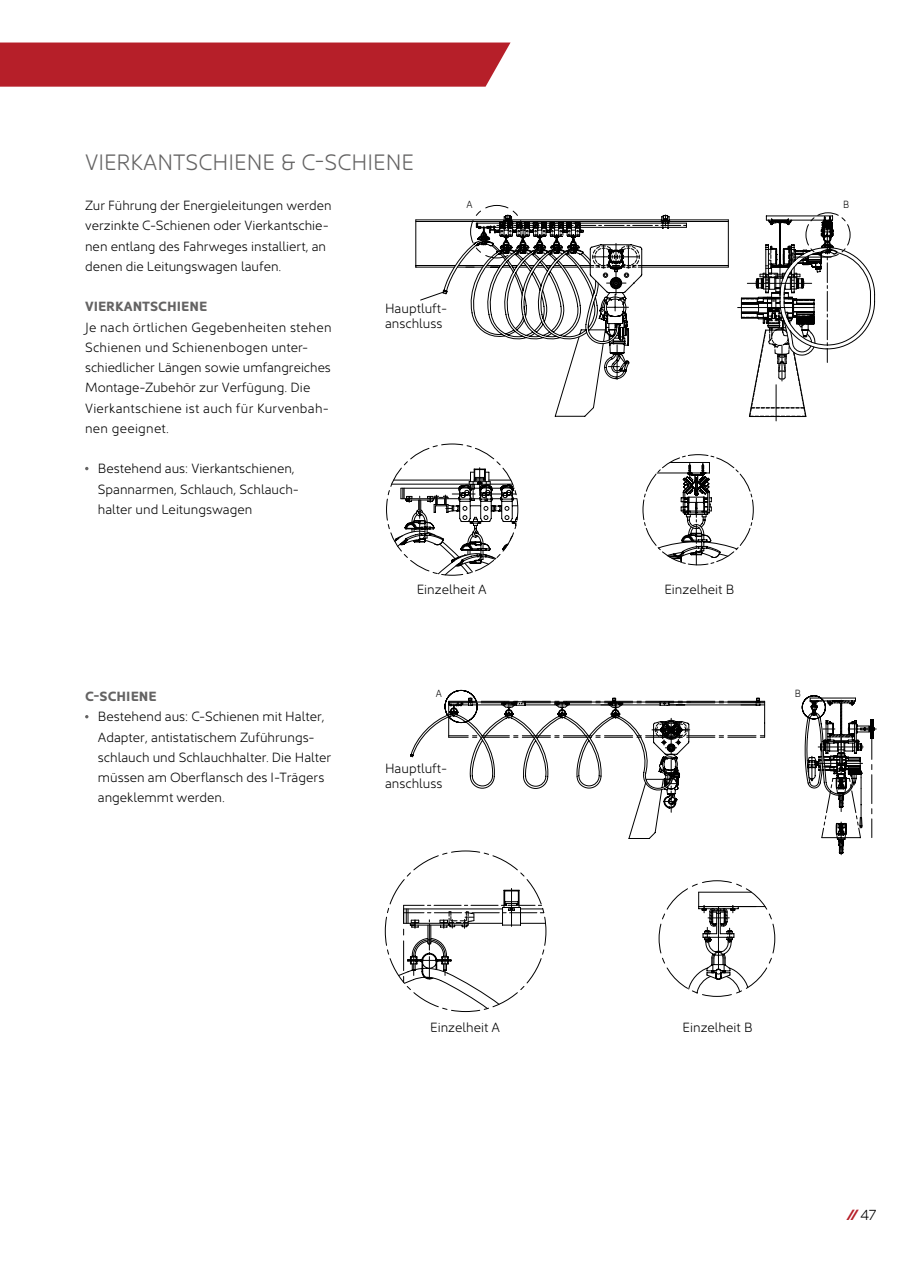
<style>
.page{position:relative;width:919px;height:1263px;background:#fff}
.page>*{position:absolute;margin:0;border:0;box-sizing:border-box;transform-origin:0 0}
.t1{font:300 22.5px "Kyrial Sans Pro";color:#646363}
.t2{font:italic 900 15px "Kyrial Sans Pro";color:#b61f29}
.t3{font:300 13.5px/20.2px "Kyrial Sans Pro";color:#000}
.t4{font:300 13.5px/20.2px "Kyrial Sans Pro";letter-spacing:.02em;color:#000}
.t5{font:700 13.5px "Kyrial Sans Pro";color:#646363}
.t6{font:300 10.5px "Kyrial Sans Pro";color:#000;scale:.92 1}
.s1{font-weight:300;font-style:normal;color:#000}
</style>
<div class="page">
<svg style="left:386px;top:443px;width:132px;height:133px"></svg>
<svg style="left:642px;top:454px;width:111px;height:111px"></svg>
<svg style="left:415px;top:205px;width:251px;height:175px"></svg>
<svg style="left:442px;top:215px;width:299px;height:131px"></svg>
<hr style="left:775px;top:385px;width:1px;height:36px;background:#000">
<hr style="left:737px;top:307px;width:77px;height:1px;background:#000">
<svg style="left:741px;top:212px;width:134px;height:205px"></svg>
<svg style="left:410px;top:690px;width:355px;height:149px"></svg>
<svg style="left:385px;top:850px;width:161px;height:162px"></svg>
<svg style="left:658px;top:880px;width:117px;height:117px"></svg>
<hr style="left:698px;top:906px;width:67px;height:1px;background:#000">
<svg style="left:801px;top:695px;width:75px;height:160px"></svg>
<div style="left:0;top:43px;width:510px;height:44px;background:#b61f29"></div>
<h1 class="t1" style="left:85px;top:145px;width:330px">VIERKANTSCHIENE &amp; C-SCHIENE</h1>
<p class="t3" style="left:85px;top:194px;width:248px">Zur Führung der Energieleitungen werden verzinkte C-Schienen oder Vierkantschie&shy;nen entlang des Fahrweges installiert, an denen die Leitungswagen laufen.</p>
<p class="t5" style="left:85px;top:297px;width:124px">VIERKANTSCHIENE</p>
<p class="t4" style="left:85px;top:315px;width:248px">Je nach örtlichen Gegebenheiten stehen Schienen und Schienenbogen unter&shy;schiedlicher Längen sowie umfangreiches Montage-Zubehör zur Verfügung. Die Vierkantschiene ist auch für Kurvenbah&shy;nen geeignet.</p>
<p class="t3" style="left:98px;top:457px;width:203px">Bestehend aus: Vierkantschienen,<br>Spannarmen, Schlauch, Schlauch&shy;halter und Leitungswagen</p>
<p class="t3" style="left:385px;top:300px;width:64px;line-height:15px">Hauptluft&shy;anschluss</p>
<p class="t6" style="left:466px;top:196px;width:8px">A</p>
<p class="t6" style="left:842px;top:196px;width:8px">B</p>
<p class="t5" style="left:85px;top:687px;width:73px">C-SCHIENE</p>
<p class="t3" style="left:98px;top:705px;width:235px">Bestehend aus: C-Schienen mit Halter, Adapter, antistatischem Zuführungs&shy;schlauch und Schlauchhalter. Die Halter müssen am Oberflansch des I-Trägers angeklemmt werden.</p>
<p class="t3" style="left:417px;top:578px;width:71px">Einzelheit A</p>
<p class="t3" style="left:664px;top:578px;width:71px">Einzelheit B</p>
<p class="t6" style="left:436px;top:685px;width:8px">A</p>
<p class="t6" style="left:794px;top:685px;width:8px">B</p>
<p class="t3" style="left:385px;top:759px;width:64px;line-height:15px">Hauptluft&shy;anschluss</p>
<p class="t3" style="left:430px;top:1016px;width:71px">Einzelheit A</p>
<p class="t3" style="left:682px;top:1016px;width:71px">Einzelheit B</p>
<p class="t2" style="left:845px;top:1203px;width:32px">//<span class="s1">47</span></p>
</div>
